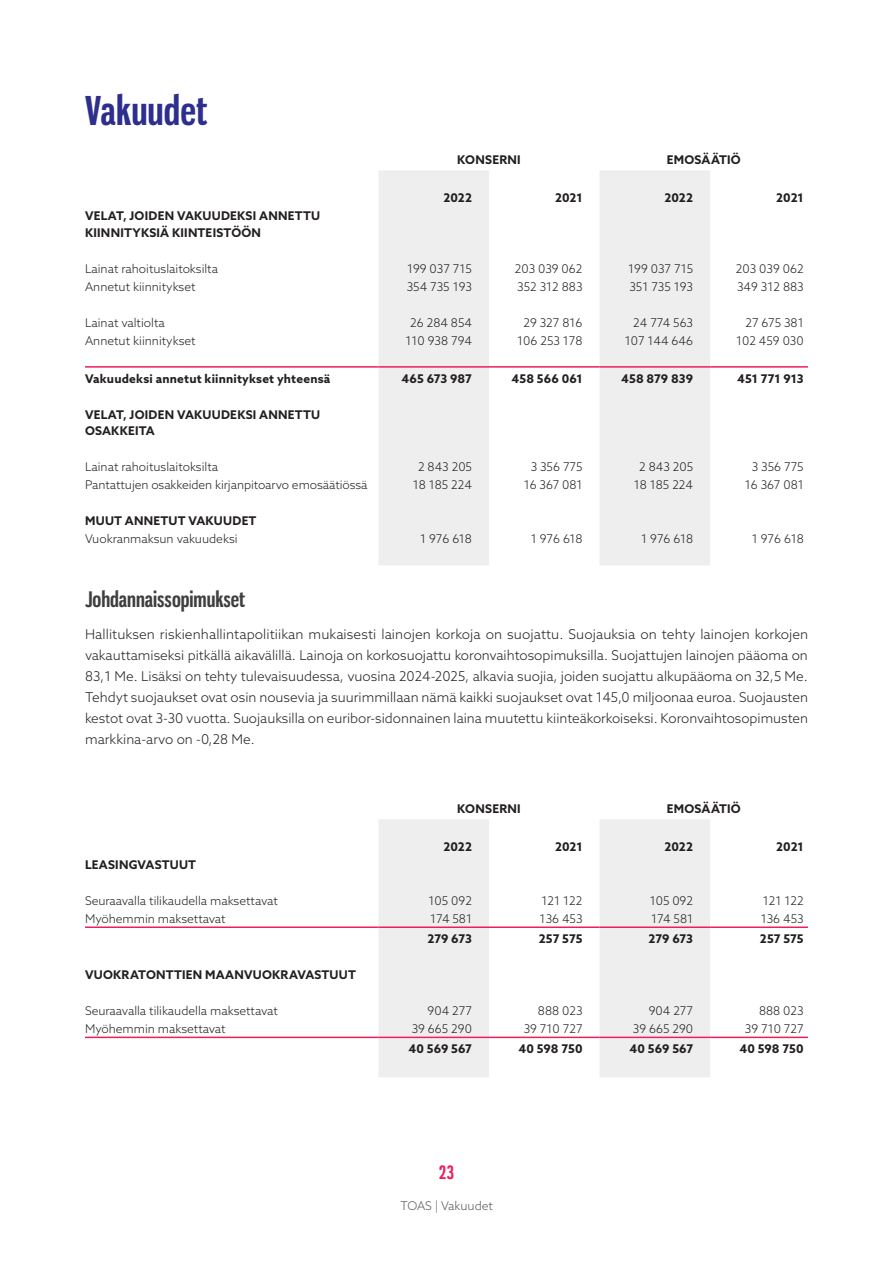
<style>
.page{position:relative;width:893px;height:1263px;background:#fff}
.page>*{position:absolute;margin:0;border:0;box-sizing:border-box;transform-origin:0 0}
.t1{font:700 39px "Gnuolane Rg";letter-spacing:.01em;color:#2d2e8e}
.t2{font:700 21px "Gnuolane Rg";color:#3e3e3f}
.t3{font:700 18px "Gnuolane Rg";color:#ee1e5b}
.t4{font:300 13.5px/21px "Azo Sans";color:#231f20;text-align:justify}
.t5{font:300 12px "Azo Sans";color:#231f20}
.t6{font:700 12px/16.5px "Azo Sans";letter-spacing:.015em;color:#231f20}
.t7{font:700 12px "Azo Sans";letter-spacing:-.005em;color:#231f20}
.t8{font:300 12px "Azo Sans";letter-spacing:-.005em;color:#57585a}
</style>
<div class="page">
<svg style="left:379px;top:170px;width:331px;height:395px;fill:#eeeeef"></svg>
<hr style="left:85px;top:366px;width:293px;height:2px;background:#ee1e5b">
<hr style="left:489px;top:366px;width:111px;height:2px;background:#ee1e5b">
<hr style="left:710px;top:366px;width:98px;height:2px;background:#ee1e5b">
<hr style="left:378px;top:366px;width:111px;height:2px;background:#ee1e5b">
<hr style="left:600px;top:366px;width:110px;height:2px;background:#ee1e5b">
<svg style="left:378px;top:819px;width:332px;height:258px;fill:#eeeeef"></svg>
<hr style="left:85px;top:926px;width:293px;height:2px;background:#ee1e5b">
<hr style="left:489px;top:926px;width:111px;height:2px;background:#ee1e5b">
<hr style="left:710px;top:926px;width:98px;height:2px;background:#ee1e5b">
<hr style="left:85px;top:1036px;width:293px;height:2px;background:#ee1e5b">
<hr style="left:489px;top:1036px;width:111px;height:2px;background:#ee1e5b">
<hr style="left:710px;top:1036px;width:98px;height:2px;background:#ee1e5b">
<hr style="left:378px;top:926px;width:111px;height:2px;background:#ee1e5b">
<hr style="left:378px;top:1036px;width:111px;height:2px;background:#ee1e5b">
<hr style="left:600px;top:926px;width:110px;height:2px;background:#ee1e5b">
<hr style="left:600px;top:1036px;width:110px;height:2px;background:#ee1e5b">
<h1 class="t1" style="left:85px;top:87px;width:124px">Vakuudet</h1>
<p class="t6" style="left:457px;top:151px;width:65px">KONSERNI</p>
<p class="t6" style="left:667px;top:151px;width:76px">EMOSÄÄTIÖ</p>
<p class="t6" style="left:443px;top:189px;width:30px">2022</p>
<p class="t6" style="left:555px;top:189px;width:29px">2021</p>
<p class="t6" style="left:664px;top:189px;width:30px">2022</p>
<p class="t6" style="left:776px;top:189px;width:29px">2021</p>
<p class="t6" style="left:85px;top:207px;width:237px">VELAT, JOIDEN VAKUUDEKSI ANNETTU<br>KIINNITYKSIÄ KIINTEISTÖÖN</p>
<p class="t5" style="left:85px;top:261px;width:135px">Lainat rahoituslaitoksilta</p>
<p class="t5" style="left:407px;top:261px;width:66px">199 037 715</p>
<p class="t5" style="left:515px;top:261px;width:69px">203 039 062</p>
<p class="t5" style="left:628px;top:261px;width:66px">199 037 715</p>
<p class="t5" style="left:736px;top:261px;width:69px">203 039 062</p>
<p class="t5" style="left:85px;top:279px;width:112px">Annetut kiinnitykset</p>
<p class="t5" style="left:407px;top:279px;width:67px">354 735 193</p>
<p class="t5" style="left:517px;top:279px;width:67px">352 312 883</p>
<p class="t5" style="left:629px;top:279px;width:65px">351 735 193</p>
<p class="t5" style="left:737px;top:279px;width:68px">349 312 883</p>
<p class="t5" style="left:85px;top:314px;width:81px">Lainat valtiolta</p>
<p class="t5" style="left:410px;top:314px;width:63px">26 284 854</p>
<p class="t5" style="left:523px;top:314px;width:61px">29 327 816</p>
<p class="t5" style="left:633px;top:314px;width:61px">24 774 563</p>
<p class="t5" style="left:745px;top:314px;width:60px">27 675 381</p>
<p class="t5" style="left:85px;top:332px;width:112px">Annetut kiinnitykset</p>
<p class="t5" style="left:405px;top:332px;width:68px">110 938 794</p>
<p class="t5" style="left:517px;top:332px;width:67px">106 253 178</p>
<p class="t5" style="left:625px;top:332px;width:70px">107 144 646</p>
<p class="t5" style="left:736px;top:332px;width:69px">102 459 030</p>
<p class="t6" style="left:85px;top:370px;width:247px">Vakuudeksi annetut kiinnitykset yhteensä</p>
<p class="t7" style="left:401px;top:370px;width:72px">465 673 987</p>
<p class="t6" style="left:511px;top:370px;width:73px">458 566 061</p>
<p class="t6" style="left:621px;top:370px;width:73px">458 879 839</p>
<p class="t7" style="left:737px;top:370px;width:68px">451 771 913</p>
<p class="t6" style="left:85px;top:406px;width:237px">VELAT, JOIDEN VAKUUDEKSI ANNETTU<br>OSAKKEITA</p>
<p class="t5" style="left:85px;top:459px;width:135px">Lainat rahoituslaitoksilta</p>
<p class="t5" style="left:418px;top:459px;width:56px">2 843 205</p>
<p class="t5" style="left:531px;top:459px;width:53px">3 356 775</p>
<p class="t5" style="left:639px;top:459px;width:56px">2 843 205</p>
<p class="t5" style="left:752px;top:459px;width:53px">3 356 775</p>
<p class="t5" style="left:85px;top:477px;width:284px">Pantattujen osakkeiden kirjanpitoarvo emosäätiössä</p>
<p class="t5" style="left:413px;top:477px;width:61px">18 185 224</p>
<p class="t5" style="left:524px;top:477px;width:60px">16 367 081</p>
<p class="t5" style="left:634px;top:477px;width:61px">18 185 224</p>
<p class="t5" style="left:745px;top:477px;width:60px">16 367 081</p>
<p class="t6" style="left:85px;top:512px;width:173px">MUUT ANNETUT VAKUUDET</p>
<p class="t5" style="left:85px;top:531px;width:154px">Vuokranmaksun vakuudeksi</p>
<p class="t5" style="left:420px;top:531px;width:53px">1 976 618</p>
<p class="t5" style="left:531px;top:531px;width:53px">1 976 618</p>
<p class="t5" style="left:641px;top:531px;width:53px">1 976 618</p>
<p class="t5" style="left:752px;top:531px;width:53px">1 976 618</p>
<h2 class="t2" style="left:85px;top:586px;width:162px">Johdannaissopimukset</h2>
<p class="t4" style="left:85px;top:624px;width:725px">Hallituksen riskienhallintapolitiikan mukaisesti lainojen korkoja on suojattu. Suojauksia on tehty lainojen korkojen vakauttamiseksi pitkällä aikavälillä. Lainoja on korkosuojattu koronvaihtosopimuksilla. Suojattujen lainojen pääoma on 83,1 Me. Lisäksi on tehty tulevaisuudessa, vuosina 2024-2025, alkavia suojia, joiden suojattu alkupääoma on 32,5 Me.<br>Tehdyt suojaukset ovat osin nousevia ja suurimmillaan nämä kaikki suojaukset ovat 145,0 miljoonaa euroa. Suojausten kestot ovat 3-30 vuotta. Suojauksilla on euribor-sidonnainen laina muutettu kiinteäkorkoiseksi. Koronvaihtosopimusten markkina-arvo on -0,28 Me.</p>
<p class="t6" style="left:457px;top:800px;width:65px">KONSERNI</p>
<p class="t6" style="left:667px;top:800px;width:76px">EMOSÄÄTIÖ</p>
<p class="t6" style="left:443px;top:838px;width:30px">2022</p>
<p class="t6" style="left:555px;top:838px;width:29px">2021</p>
<p class="t6" style="left:664px;top:838px;width:30px">2022</p>
<p class="t6" style="left:776px;top:838px;width:29px">2021</p>
<p class="t6" style="left:85px;top:856px;width:113px">LEASINGVASTUUT</p>
<p class="t5" style="left:85px;top:893px;width:194px">Seuraavalla tilikaudella maksettavat</p>
<p class="t5" style="left:429px;top:893px;width:45px">105 092</p>
<p class="t5" style="left:542px;top:893px;width:42px">121 122</p>
<p class="t5" style="left:650px;top:893px;width:45px">105 092</p>
<p class="t5" style="left:763px;top:893px;width:42px">121 122</p>
<p class="t5" style="left:85px;top:911px;width:142px">Myöhemmin maksettavat</p>
<p class="t5" style="left:430px;top:911px;width:43px">174 581</p>
<p class="t5" style="left:540px;top:911px;width:44px">136 453</p>
<p class="t5" style="left:651px;top:911px;width:43px">174 581</p>
<p class="t5" style="left:761px;top:911px;width:44px">136 453</p>
<p class="t6" style="left:427px;top:930px;width:46px">279 673</p>
<p class="t6" style="left:539px;top:930px;width:45px">257 575</p>
<p class="t6" style="left:649px;top:930px;width:46px">279 673</p>
<p class="t6" style="left:760px;top:930px;width:45px">257 575</p>
<p class="t6" style="left:85px;top:966px;width:272px">VUOKRATONTTIEN MAANVUOKRAVASTUUT</p>
<p class="t5" style="left:85px;top:1003px;width:194px">Seuraavalla tilikaudella maksettavat</p>
<p class="t5" style="left:428px;top:1003px;width:46px">904 277</p>
<p class="t5" style="left:538px;top:1003px;width:46px">888 023</p>
<p class="t5" style="left:649px;top:1003px;width:46px">904 277</p>
<p class="t5" style="left:759px;top:1003px;width:46px">888 023</p>
<p class="t5" style="left:85px;top:1021px;width:142px">Myöhemmin maksettavat</p>
<p class="t5" style="left:412px;top:1021px;width:62px">39 665 290</p>
<p class="t5" style="left:524px;top:1021px;width:60px">39 710 727</p>
<p class="t5" style="left:633px;top:1021px;width:62px">39 665 290</p>
<p class="t5" style="left:745px;top:1021px;width:60px">39 710 727</p>
<p class="t6" style="left:409px;top:1040px;width:65px">40 569 567</p>
<p class="t6" style="left:518px;top:1040px;width:66px">40 598 750</p>
<p class="t6" style="left:630px;top:1040px;width:65px">40 569 567</p>
<p class="t6" style="left:740px;top:1040px;width:66px">40 598 750</p>
<h3 class="t3" style="left:439px;top:1161px;width:16px">23</h3>
<p class="t8" style="left:400px;top:1198px;width:94px">TOAS | Vakuudet</p>
</div>
